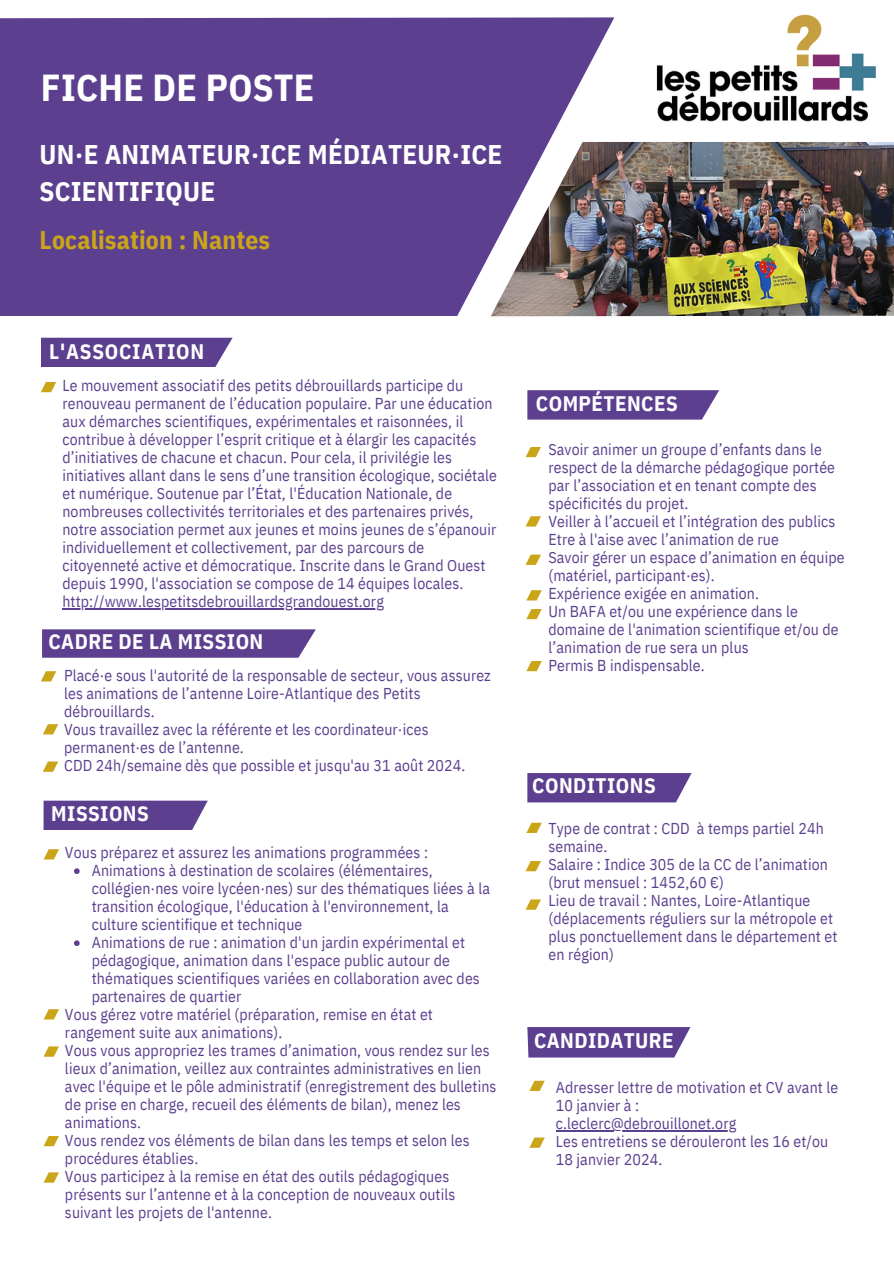
<style>
.page{position:relative;width:894px;height:1264px;background:#fff}
.page>*{position:absolute;margin:0;border:0;box-sizing:border-box;transform-origin:0 0}
.t1{font:700 37.5px "IBM Plex Sans Cond";letter-spacing:.01em;color:#fff}
.t2{font:700 27px/37.2px "IBM Plex Sans Cond";letter-spacing:.01em;color:#fff}
.t3{font:700 25.5px "IBM Plex Sans Cond";letter-spacing:.01em;color:#cba519}
.t4{font:700 21px "IBM Plex Sans Cond";letter-spacing:.02em;color:#fff}
.t5{font:700 21px "IBM Plex Sans Cond";letter-spacing:.04em;color:#fff}
.t6{font:15.75px/18px "IBM Plex Sans Cond";letter-spacing:.01em;color:#5c408f}
</style>
<div class="page">
<div style="left:0;top:17px;width:614px;height:299px;background:#5c408f"></div>
<img style="left:490px;top:142px;width:403px;height:174px">
<img style="left:656px;top:14px;width:220px;height:108px">
<div style="left:41px;top:338px;width:191px;height:29px;background:#5c408f"></div>
<svg style="left:41px;top:382px;width:15px;height:10px"></svg>
<svg style="left:41px;top:671px;width:15px;height:10px"></svg>
<svg style="left:44px;top:849px;width:15px;height:10px"></svg>
<svg style="left:44px;top:800px;width:164px;height:30px;background:#674d96"></svg>
<svg style="left:526px;top:590px;width:15px;height:10px"></svg>
<svg style="left:42px;top:629px;width:274px;height:28px;background:#634893"></svg>
<svg style="left:43px;top:724px;width:15px;height:10px"></svg>
<svg style="left:525px;top:447px;width:16px;height:10px"></svg>
<hr style="left:62px;top:608px;width:322px;height:1px;background:#5c408f">
<svg style="left:74px;top:868px;width:6px;height:6px"></svg>
<svg style="left:74px;top:940px;width:6px;height:6px"></svg>
<svg style="left:43px;top:761px;width:15px;height:10px"></svg>
<svg style="left:526px;top:516px;width:15px;height:10px"></svg>
<svg style="left:526px;top:609px;width:15px;height:10px"></svg>
<svg style="left:527px;top:390px;width:192px;height:29px;background:#644994"></svg>
<svg style="left:525px;top:554px;width:16px;height:11px"></svg>
<svg style="left:526px;top:661px;width:15px;height:10px"></svg>
<div style="left:527px;top:773px;width:164px;height:29px;background:#5c408f"></div>
<svg style="left:526px;top:822px;width:15px;height:11px"></svg>
<svg style="left:525px;top:861px;width:16px;height:10px"></svg>
<svg style="left:526px;top:899px;width:15px;height:10px"></svg>
<svg style="left:44px;top:1009px;width:15px;height:10px"></svg>
<svg style="left:527px;top:1027px;width:163px;height:30px;background:#644a94"></svg>
<hr style="left:555px;top:1130px;width:181px;height:1px;background:#5c408f">
<svg style="left:529px;top:1080px;width:15px;height:11px"></svg>
<svg style="left:44px;top:1046px;width:15px;height:10px"></svg>
<svg style="left:44px;top:1136px;width:15px;height:10px"></svg>
<svg style="left:44px;top:1172px;width:15px;height:10px"></svg>
<svg style="left:529px;top:1137px;width:15px;height:10px"></svg>
<p class="t1" style="left:41px;top:63px;width:275px">FICHE DE POSTE</p>
<p class="t2" style="left:40px;top:135px;width:464px">UN·E ANIMATEUR·ICE MÉDIATEUR·ICE<br>SCIENTIFIQUE</p>
<p class="t3" style="left:40px;top:222px;width:232px">Localisation : Nantes</p>
<p class="t5" style="left:49px;top:337px;width:156px">L'ASSOCIATION</p>
<p class="t6" style="left:62px;top:376px;width:436px">Le mouvement associatif des petits débrouillards participe du renouveau permanent de l’éducation populaire. Par une éducation aux démarches scientifiques, expérimentales et raisonnées, il contribue à développer l’esprit critique et à élargir les capacités d’initiatives de chacune et chacun. Pour cela, il privilégie les initiatives allant dans le sens d’une transition écologique, sociétale et numérique. Soutenue par l’État, l'Éducation Nationale, de nombreuses collectivités territoriales et des partenaires privés, notre association permet aux jeunes et moins jeunes de s’épanouir individuellement et collectivement, par des parcours de citoyenneté active et démocratique. Inscrite dans le Grand Ouest depuis 1990, l'association se compose de 14 équipes locales. http://www.lespetitsdebrouillardsgrandouest.org</p>
<p class="t4" style="left:48px;top:627px;width:216px">CADRE DE LA MISSION</p>
<p class="t6" style="left:64px;top:666px;width:428px">Placé·e sous l'autorité de la responsable de secteur, vous assurez les animations de l’antenne Loire-Atlantique des Petits débrouillards.</p>
<p class="t6" style="left:64px;top:720px;width:366px">Vous travaillez avec la référente et les coordinateur·ices permanent·es de l’antenne.</p>
<p class="t6" style="left:64px;top:756px;width:403px">CDD 24h/semaine dès que possible et jusqu'au 31 août 2024.</p>
<p class="t4" style="left:51px;top:799px;width:99px">MISSIONS</p>
<p class="t6" style="left:65px;top:843px;width:364px">Vous préparez et assurez les animations programmées :</p>
<p class="t6" style="left:92px;top:861px;width:399px">Animations à destination de scolaires (élémentaires, collégien·nes voire lycéen·nes) sur des thématiques liées à la transition écologique, l'éducation à l'environnement, la culture scientifique et technique</p>
<p class="t6" style="left:92px;top:933px;width:389px">Animations de rue : animation d'un jardin expérimental et pédagogique, animation dans l'espace public autour de thématiques scientifiques variées en collaboration avec des partenaires de quartier</p>
<p class="t6" style="left:65px;top:1005px;width:369px">Vous gérez votre matériel (préparation, remise en état et rangement suite aux animations).</p>
<p class="t6" style="left:65px;top:1041px;width:433px">Vous vous appropriez les trames d’animation, vous rendez sur les lieux d’animation, veillez aux contraintes administratives en lien avec l'équipe et le pôle administratif (enregistrement des bulletins de prise en charge, recueil des éléments de bilan), menez les animations.</p>
<p class="t6" style="left:65px;top:1131px;width:406px">Vous rendez vos éléments de bilan dans les temps et selon les procédures établies.</p>
<p class="t6" style="left:65px;top:1167px;width:392px">Vous participez à la remise en état des outils pédagogiques présents sur l’antenne et à la conception de nouveaux outils suivant les projets de l'antenne.</p>
<p class="t4" style="left:536px;top:389px;width:143px">COMPÉTENCES</p>
<p class="t6" style="left:548px;top:439px;width:288px">Savoir animer un groupe d’enfants dans le respect de la démarche pédagogique portée par l’association et en tenant compte des spécificités du projet.</p>
<p class="t6" style="left:548px;top:511px;width:288px">Veiller à l’accueil et l’intégration des publics</p>
<p class="t6" style="left:548px;top:529px;width:232px">Etre à l'aise avec l’animation de rue</p>
<p class="t6" style="left:548px;top:547px;width:298px">Savoir gérer un espace d’animation en équipe (matériel, participant·es).</p>
<p class="t6" style="left:548px;top:583px;width:212px">Expérience exigée en animation.</p>
<p class="t6" style="left:548px;top:601px;width:291px">Un BAFA et/ou une expérience dans le domaine de l'animation scientifique et/ou de l’animation de rue sera un plus</p>
<p class="t6" style="left:548px;top:655px;width:158px">Permis B indispensable.</p>
<p class="t4" style="left:532px;top:771px;width:125px">CONDITIONS</p>
<p class="t6" style="left:548px;top:819px;width:277px">Type de contrat : CDD à temps partiel 24h semaine.</p>
<p class="t6" style="left:548px;top:855px;width:281px">Salaire : Indice 305 de la CC de l’animation (brut mensuel : 1452,60 €)</p>
<p class="t6" style="left:548px;top:891px;width:290px">Lieu de travail : Nantes, Loire-Atlantique (déplacements réguliers sur la métropole et plus ponctuellement dans le département et en région)</p>
<p class="t4" style="left:534px;top:1026px;width:141px">CANDIDATURE</p>
<p class="t6" style="left:555px;top:1077px;width:284px">Adresser lettre de motivation et CV avant le<br>10 janvier à :</p>
<p class="t6" style="left:555px;top:1113px;width:182px">c.leclerc@debrouillonet.org</p>
<p class="t6" style="left:555px;top:1131px;width:274px">Les entretiens se dérouleront les 16 et/ou<br>18 janvier 2024.</p>
</div>
